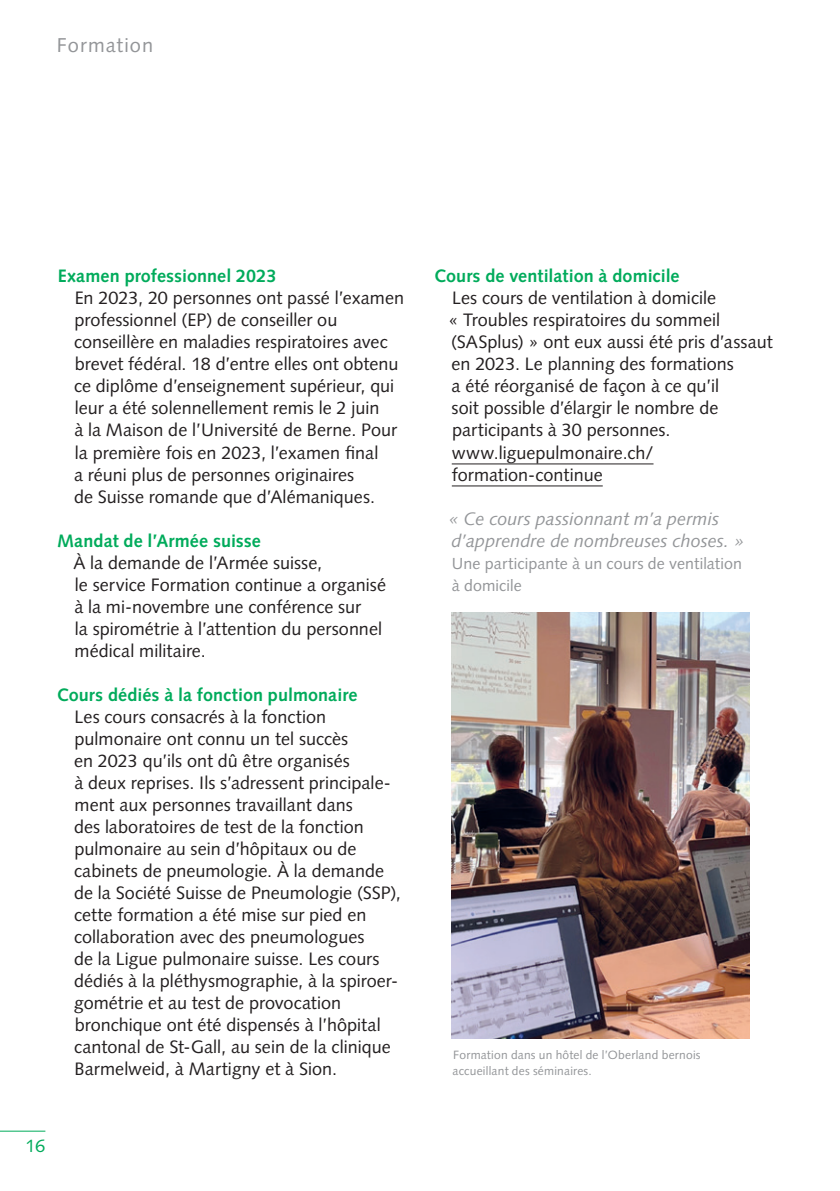
<style>
.page{position:relative;width:840px;height:1191px;background:#fff}
.page>*{position:absolute;margin:0;border:0;box-sizing:border-box;transform-origin:0 0}
.t1{font:20px "Syntax LT Std";letter-spacing:.055em;color:#939598}
.t2{font:18px/22px "Syntax LT Std";color:#231f20}
.t3{font:700 18px "Syntax LT Std";letter-spacing:.005em;color:#00ab5b}
.t4{font:italic 18px/22px "Syntax LT Std";color:#939598}
.t5{font:18px "Syntax LT Std";color:#00ab5b}
.t6{font:16px/22px "Syntax LT Std";letter-spacing:.005em;color:#939598}
.t7{font:12px/16px "Syntax LT Std";letter-spacing:.015em;color:#939598}
</style>
<div class="page">
<hr style="left:451px;top:463px;width:202px;height:1px;background:#231f20">
<hr style="left:451px;top:485px;width:151px;height:1px;background:#231f20">
<hr style="left:0;top:1130px;width:45px;height:1px;background:#00ab5b">
<img style="left:451px;top:612px;width:298px;height:426px">
<p class="t1" style="left:57px;top:33px;width:98px">Formation</p>
<p class="t3" style="left:58px;top:266px;width:220px">Examen professionnel 2023</p>
<p class="t2" style="left:74px;top:287px;width:331px">En 2023, 20 personnes ont passé l’examen professionnel (EP) de conseiller ou conseillère en maladies respiratoires avec brevet fédéral. 18 d’entre elles ont obtenu ce diplôme d’enseignement supérieur, qui leur a été solennellement remis le 2 juin<br>à la Maison de l’Université de Berne. Pour la première fois en 2023, l’examen final<br>a réuni plus de personnes originaires<br>de Suisse romande que d’Alémaniques.</p>
<p class="t3" style="left:57px;top:530px;width:205px">Mandat de l’Armée suisse</p>
<p class="t2" style="left:73px;top:551px;width:314px">À la demande de l’Armée suisse,<br>le service Formation continue a organisé à la mi--novembre une conférence sur<br>la spirométrie à l’attention du personnel médical militaire.</p>
<p class="t3" style="left:57px;top:684px;width:302px">Cours dédiés à la fonction pulmonaire</p>
<p class="t2" style="left:74px;top:705px;width:328px">Les cours consacrés à la fonction pulmonaire ont connu un tel succès<br>en 2023 qu’ils ont dû être organisés<br>à deux reprises. Ils s’adressent principale&shy;ment aux personnes travaillant dans<br>des laboratoires de test de la fonction pulmonaire au sein d’hôpitaux ou de cabinets de pneumologie. À la demande de la Société Suisse de Pneumologie (SSP), cette formation a été mise sur pied en collaboration avec des pneumologues<br>de la Ligue pulmonaire suisse. Les cours dédiés à la pléthysmographie, à la spiroer&shy;gométrie et au test de provocation bronchique ont été dispensés à l’hôpital cantonal de St- Gall, au sein de la clinique Barmelweid, à Martigny et à Sion.</p>
<p class="t5" style="left:25px;top:1135px;width:21px">16</p>
<p class="t3" style="left:434px;top:266px;width:247px">Cours de ventilation à domicile</p>
<p class="t2" style="left:448px;top:287px;width:326px">Les cours de ventilation à domicile<br>« Troubles respiratoires du sommeil (SASplus) » ont eux aussi été pris d’assaut en 2023. Le planning des formations<br>a été réorganisé de façon à ce qu’il<br>soit possible d’élargir le nombre de participants à 30 personnes. www.liguepulmonaire.ch/ formation-continue</p>
<p class="t4" style="left:448px;top:507px;width:296px">« Ce cours passionnant m’a permis d’apprendre de nombreuses choses. »</p>
<p class="t6" style="left:451px;top:552px;width:291px">Une participante à un cours de ventilation à domicile</p>
<p class="t7" style="left:452px;top:1046px;width:249px">Formation dans un hôtel de l’Oberland bernois accueillant des séminaires.</p>
</div>
